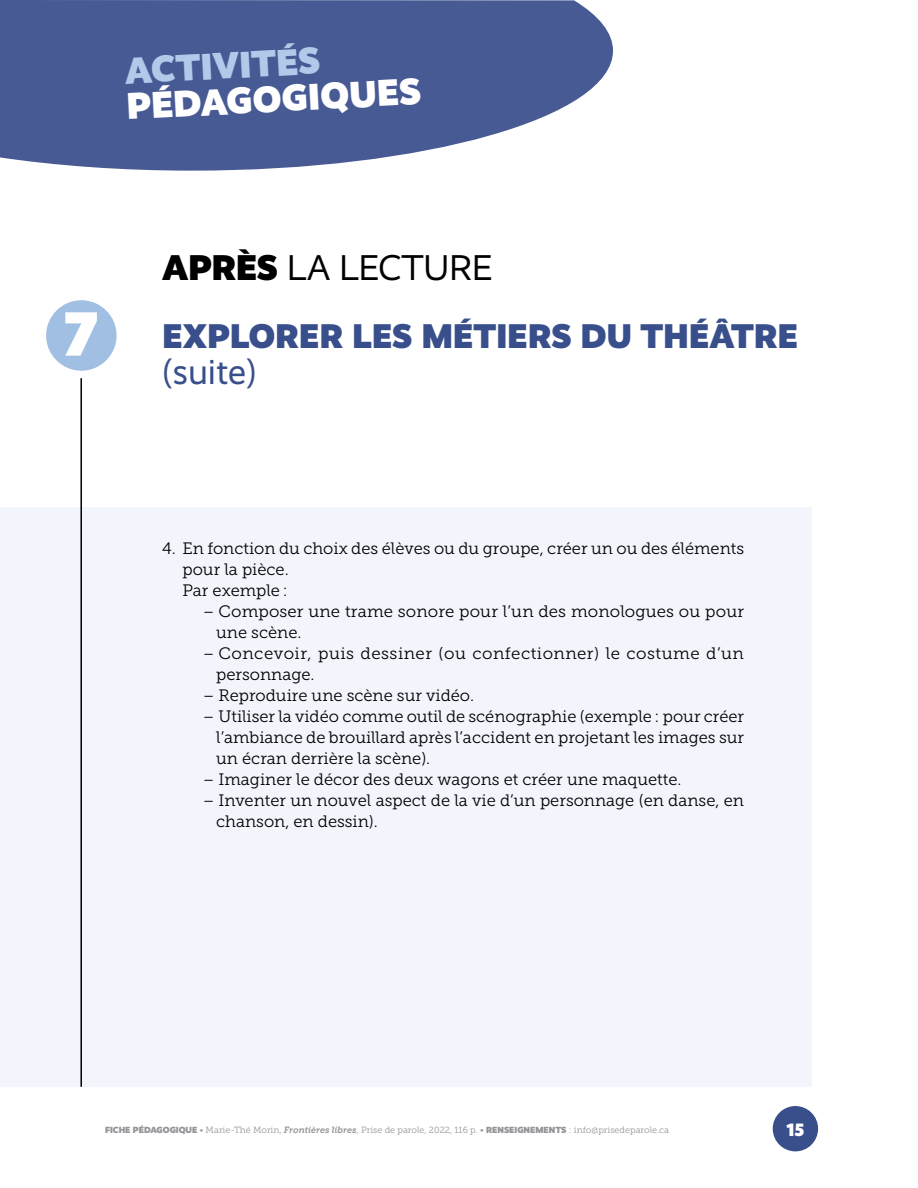
<style>
.page{position:relative;width:918px;height:1188px;background:#fff}
.page>*{position:absolute;margin:0;border:0;box-sizing:border-box;transform-origin:0 0}
.t1{font:900 62.85px "Realist";color:#fff}
.t2{font:900 37.5px "Realist";color:#fff}
.t3{font:900 37.5px "Realist";color:#b3c9e9}
.t4{font:36px "Realist";color:#000}
.t5{font:36px "Realist";color:#384f8c}
.t6{font:900 34.5px "Realist";letter-spacing:.01em;color:#384f8c}
.t7{font:900 18px "Realist";color:#fff}
.t8{font:16.5px/21px "Museo Slab 300";color:#000}
.t9{font:16.5px/21px "Museo Slab 300";letter-spacing:.03em;color:#000}
.t10{font:9px "Museo Slab 300";color:#939598}
.s1{font-weight:900}
.s2{font-family:"Realist";font-weight:900}
.s3{font-family:"Museo Slab 700";font-style:italic}
</style>
<div class="page">
<svg style="left:0;top:0;width:613px;height:171px;background:#5e6da0"></svg>
<div style="left:0;top:508px;width:812px;height:579px;background:#f2f5fb"></div>
<hr style="left:80px;top:308px;width:2px;height:779px;background:#000">
<div style="left:42px;top:296px;width:78px;height:78px;background:#a1bee3;border-radius:50%"></div>
<div style="left:39px;top:293px;width:85px;height:85px;border:8px solid #fff;border-radius:50%"></div>
<div style="left:773px;top:1106px;width:45px;height:45px;background:#384f8c;border-radius:50%"></div>
<h2 class="t3" style="left:124px;top:48px;width:197px;rotate:-3deg">ACTIVITÉS</h2>
<h2 class="t2" style="left:126px;top:84px;width:296px;rotate:-3deg">PÉDAGOGIQUES</h2>
<h1 class="t1" style="left:64px;top:296px;width:36px">7</h1>
<h3 class="t4" style="left:162px;top:247px;width:332px"><span class="s1">APRÈS</span> LA LECTURE</h3>
<h3 class="t6" style="left:162px;top:315px;width:637px">EXPLORER LES MÉTIERS DU THÉÂTRE</h3>
<h3 class="t5" style="left:162px;top:351px;width:96px">(suite)</h3>
<p class="t8" style="left:182px;top:538px;width:563px;text-indent:-20px">4. En fonction du choix des élèves ou du groupe, créer un ou des éléments pour la pièce.<br>Par exemple :</p>
<p class="t8" style="left:216px;top:601px;width:529px;text-indent:-14px">– Composer une trame sonore pour l’un des monologues ou pour une scène.</p>
<p class="t9" style="left:216px;top:643px;width:529px;text-indent:-13px">– Concevoir, puis dessiner (ou confectionner) le costume d’un personnage.</p>
<p class="t8" style="left:203px;top:685px;width:273px">– Reproduire une scène sur vidéo.</p>
<p class="t8" style="left:216px;top:706px;width:529px;text-align:justify;text-indent:-13px">– Utiliser la vidéo comme outil de scénographie (exemple : pour créer l’ambiance de brouillard après l’accident en projetant les images sur un écran derrière la scène).</p>
<p class="t8" style="left:203px;top:769px;width:480px">– Imaginer le décor des deux wagons et créer une maquette.</p>
<p class="t8" style="left:216px;top:790px;width:529px;text-indent:-13px">– Inventer un nouvel aspect de la vie d’un personnage (en danse, en chanson, en dessin).</p>
<p class="t10" style="left:105px;top:1125px;width:566px"><span class="s2">FICHE PÉDAGOGIQUE</span> • Marie-Thé Morin, <span class="s3">Frontières libres</span>, Prise de parole, 2022, 116 p. • <span class="s2">RENSEIGNEMENTS</span> : info@prisedeparole.ca</p>
<p class="t7" style="left:787px;top:1119px;width:19px">15</p>
</div>
